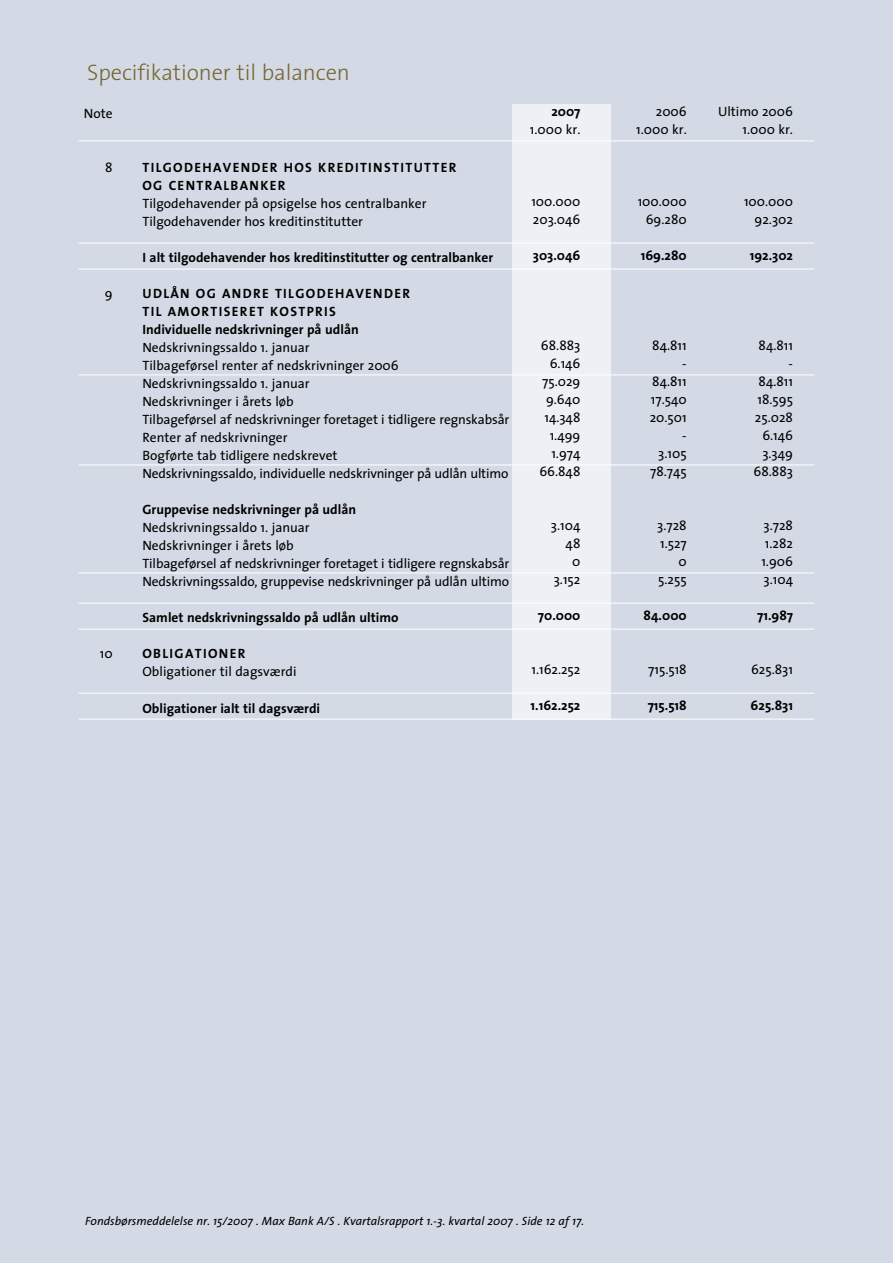
<style>
.page{position:relative;width:893px;height:1263px;background:#d4dae5}
.page>*{position:absolute;margin:0;border:0;box-sizing:border-box;transform-origin:0 0}
.t1{font:300 22.5px "The Sans 3";letter-spacing:-.005em;color:#776734}
.t2{font:13.5px/18px "The Sans 5";color:#000;text-align:right}
.t3{font:700 13.5px "The Sans 7";color:#000}
.t4{font:700 13.5px "The Sans 7";letter-spacing:.1em;color:#000}
.t5{font:italic 12px "The Sans 5 I";color:#000}
</style>
<div class="page">
<div style="left:512px;top:104px;width:99px;height:616px;background:#eef0f5"></div>
<hr style="left:79px;top:141px;width:735px;height:1px;background:#fff">
<hr style="left:79px;top:243px;width:735px;height:1px;background:#fff">
<hr style="left:79px;top:269px;width:735px;height:1px;background:#fff">
<hr style="left:79px;top:375px;width:735px;height:1px;background:#fff">
<hr style="left:79px;top:465px;width:735px;height:1px;background:#fff">
<hr style="left:79px;top:573px;width:735px;height:1px;background:#fff">
<hr style="left:79px;top:603px;width:735px;height:1px;background:#fff">
<hr style="left:79px;top:629px;width:735px;height:1px;background:#fff">
<hr style="left:79px;top:693px;width:735px;height:1px;background:#fff">
<hr style="left:79px;top:719px;width:735px;height:1px;background:#fff">
<h1 class="t1" style="left:87px;top:54px;width:264px">Specifikationer til balancen</h1>
<p class="t2" style="left:84px;top:104px;width:30px">Note</p>
<p class="t2" style="left:105px;top:158px;width:9px">8</p>
<p class="t4" style="left:142px;top:157px;width:241px">Tilgodehavender hos kreditinst</p>
<p class="t3" style="left:400px;top:157px;width:55px">itutter</p>
<p class="t3" style="left:142px;top:175px;width:53px">og centr</p>
<p class="t3" style="left:214px;top:175px;width:70px">albanker</p>
<p class="t2" style="left:142px;top:194px;width:285px;text-align:left">Tilgodehavender på opsigelse hos centralbanker<br>Tilgodehavender hos kreditinstitutter</p>
<p class="t3" style="left:79px;top:247px;width:24px">I</p>
<p class="t3" style="left:150px;top:247px;width:345px">alt tilgodehavender hos kreditinstitutter og centralbanker</p>
<p class="t2" style="left:105px;top:284px;width:9px">9</p>
<p class="t3" style="left:142px;top:283px;width:11px">Udlån</p>
<p class="t3" style="left:196px;top:283px;width:47px">og andr</p>
<p class="t4" style="left:262px;top:283px;width:147px">e tilgodehavender</p>
<p class="t3" style="left:79px;top:301px;width:25px">t</p>
<p class="t4" style="left:151px;top:301px;width:186px">il amortiseret kostpris</p>
<p class="t3" style="left:79px;top:319px;width:24px">I</p>
<p class="t3" style="left:146px;top:319px;width:214px">ndividuelle nedskrivninger på udlån</p>
<p class="t2" style="left:142px;top:338px;width:368px;text-align:left">Nedskrivningssaldo 1. januar<br>Tilbageførsel renter af nedskrivninger 2006<br>Nedskrivningssaldo 1. januar<br>Nedskrivninger i årets løb<br>Tilbageførsel af nedskrivninger foretaget i tidligere regnskabsår Renter af nedskrivninger<br>Bogførte tab tidligere nedskrevet<br>Nedskrivningssaldo, individuelle nedskrivninger på udlån ultimo</p>
<p class="t3" style="left:79px;top:499px;width:25px">G</p>
<p class="t3" style="left:152px;top:499px;width:206px">ruppevise nedskrivninger på udlån</p>
<p class="t2" style="left:142px;top:518px;width:368px;text-align:left">Nedskrivningssaldo 1. januar<br>Nedskrivninger i årets løb<br>Tilbageførsel af nedskrivninger foretaget i tidligere regnskabsår Nedskrivningssaldo, gruppevise nedskrivninger på udlån ultimo</p>
<p class="t3" style="left:142px;top:607px;width:258px">Samlet nedskrivningssaldo på udlån ultimo</p>
<p class="t2" style="left:100px;top:644px;width:14px">10</p>
<p class="t3" style="left:142px;top:643px;width:10px">Obl</p>
<p class="t4" style="left:170px;top:643px;width:74px">igationer</p>
<p class="t2" style="left:79px;top:662px;width:26px">O</p>
<p class="t2" style="left:152px;top:662px;width:146px">bligationer til dagsværdi</p>
<p class="t3" style="left:79px;top:697px;width:26px">O</p>
<p class="t3" style="left:152px;top:697px;width:170px">bligationer ialt til dagsværdi</p>
<p class="t3" style="left:551px;top:100px;width:31px">2007</p>
<p class="t2" style="left:530px;top:120px;width:52px">1.000 kr.</p>
<p class="t2" style="left:531px;top:192px;width:51px;text-align:left">100.000<br>203.046</p>
<p class="t3" style="left:533px;top:244px;width:49px">303.046</p>
<p class="t2" style="left:539px;top:336px;width:43px">68.883<br>6.146<br>75.029<br>9.640<br>14.348<br>1.499<br>1.974<br>66.848</p>
<p class="t2" style="left:551px;top:516px;width:31px">3.104<br>48<br>0<br>3.152</p>
<p class="t3" style="left:538px;top:604px;width:44px">70.000</p>
<p class="t2" style="left:531px;top:660px;width:50px">1.162.252</p>
<p class="t3" style="left:531px;top:694px;width:51px">1.162.252</p>
<p class="t2" style="left:636px;top:102px;width:52px">2006<br>1.000 kr.</p>
<p class="t2" style="left:638px;top:192px;width:51px;text-align:center">100.000<br>69.280</p>
<p class="t3" style="left:641px;top:244px;width:48px">169.280</p>
<p class="t2" style="left:650px;top:336px;width:39px">84.811 -<br>84.811<br>17.540<br>20.501 -<br>3.105<br>78.745</p>
<p class="t2" style="left:657px;top:516px;width:31px">3.728<br>1.527<br>0<br>5.255</p>
<p class="t3" style="left:644px;top:604px;width:45px">84.000</p>
<p class="t2" style="left:648px;top:660px;width:40px">715.518</p>
<p class="t3" style="left:648px;top:694px;width:40px">715.518</p>
<p class="t2" style="left:718px;top:102px;width:77px">Ultimo 2006<br>1.000 kr.</p>
<p class="t2" style="left:744px;top:192px;width:51px">100.000<br>92.302</p>
<p class="t3" style="left:750px;top:244px;width:45px">192.302</p>
<p class="t2" style="left:754px;top:336px;width:41px">84.811 -<br>84.811<br>18.595<br>25.028<br>6.146<br>3.349<br>68.883</p>
<p class="t2" style="left:761px;top:516px;width:33px;text-align:justify">3.728<br>1.282<br>1.906<br>3.104</p>
<p class="t3" style="left:757px;top:604px;width:37px">71.987</p>
<p class="t2" style="left:751px;top:660px;width:43px">625.831</p>
<p class="t3" style="left:751px;top:694px;width:44px">625.831</p>
<p class="t5" style="left:85px;top:1211px;width:501px">Fondsbørsmeddelelse nr. 15/2007 . Max Bank A/S . Kvartalsrapport 1.-3. kvartal 2007 . Side 12 af 17.</p>
</div>
